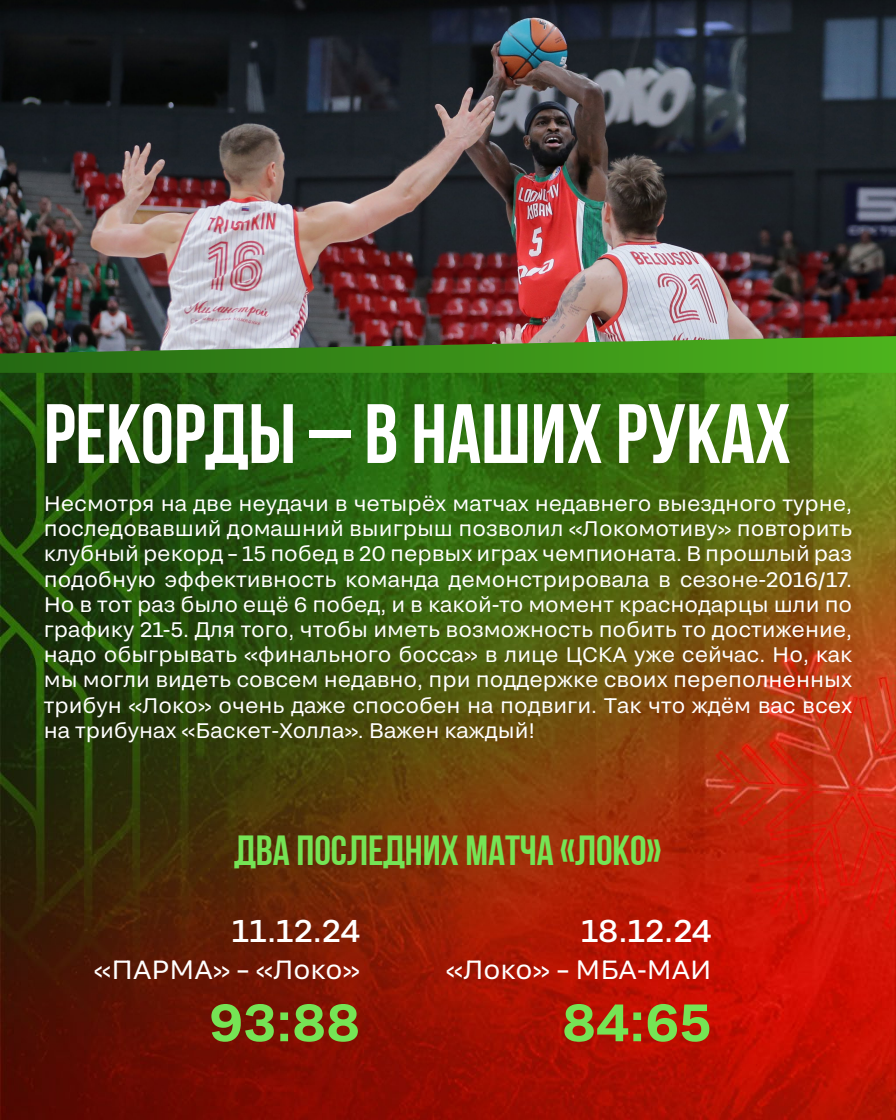
<style>
.page{position:relative;width:896px;height:1120px;background:#fff}
.page>*{position:absolute;margin:0;border:0;box-sizing:border-box;transform-origin:0 0}
.t1{font:84px "Bebas Neue Cyrillic";color:#fff}
.t2{font:600 52.5px "TRY Grtsk";color:#75e455}
.t3{font:42px "Bebas Neue Cyrillic";color:#75e455}
.t4{font:500 31.5px "TRY Grtsk";letter-spacing:-.005em;color:#fff}
.t5{font:26.25px "TRY Grtsk";color:#fff}
.t6{font:21px/25.2px "TRY Grtsk";color:#fff;text-align:justify}
</style>
<div class="page">
<img style="left:0;top:373px;width:896px;height:747px">
<img style="left:0;top:0;width:896px;height:336px">
<svg style="left:0;top:336px;width:896px;height:37px;background:#4b882d"></svg>
<h1 class="t1" style="left:44px;top:388px;width:749px">Рекорды – в наших руках</h1>
<p class="t6" style="left:44px;top:491px;width:810px">Несмотря на две неудачи в четырёх матчах недавнего выездного турне, последовавший домашний выигрыш позволил «Локомотиву» повторить клубный рекорд – 15 побед в 20 первых играх чемпионата. В прошлый раз подобную эффективность команда демонстрировала в сезоне-2016/17.<br>Но в тот раз было ещё 6 побед, и в какой-то момент краснодарцы шли по графику 21-5. Для того, чтобы иметь возможность побить то достижение, надо обыгрывать «финального босса» в лице ЦСКА уже сейчас. Но, как мы могли видеть совсем недавно, при поддержке своих переполненных трибун «Локо» очень даже способен на подвиги. Так что ждём вас всех на трибунах «Баскет-Холла». Важен каждый!</p>
<h3 class="t3" style="left:235px;top:828px;width:428px">Два последних матча «Локо»</h3>
<h3 class="t4" style="left:232px;top:912px;width:130px">11.12.24</h3>
<p class="t5" style="left:94px;top:953px;width:268px">«ПАРМА» – «Локо»</p>
<h2 class="t2" style="left:209px;top:990px;width:152px">93:88</h2>
<h3 class="t4" style="left:581px;top:912px;width:132px">18.12.24</h3>
<p class="t5" style="left:446px;top:953px;width:267px">«Локо» – МБА-МАИ</p>
<h2 class="t2" style="left:562px;top:990px;width:151px">84:65</h2>
</div>
